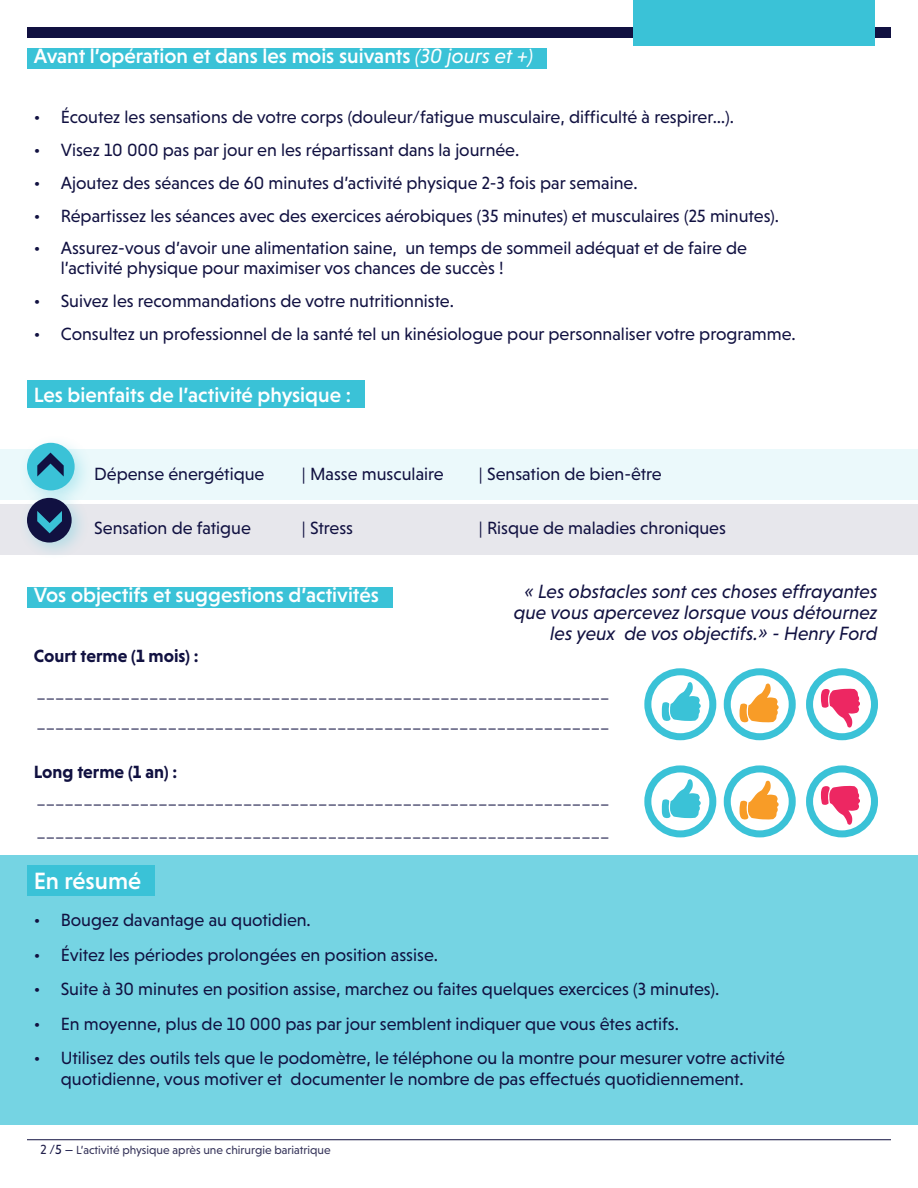
<style>
.page{position:relative;width:918px;height:1188px;background:#fff}
.page>*{position:absolute;margin:0;border:0;box-sizing:border-box;transform-origin:0 0}
.t1{font:500 24px "Niveau Grotesk";color:#fff}
.t2{font:500 21px "Niveau Grotesk";color:#fff}
.t3{font:italic 19.5px/21px "Niveau Grotesk";color:#111141;text-align:right}
.t4{font:18px/19.5px "Niveau Grotesk";color:#111141}
.t5{font:700 18px "Niveau Grotesk";color:#111141}
.t6{font:12px "Niveau Grotesk";color:#353359}
.s1{font-weight:400;font-style:italic}
.s2{font-size:13.5px;color:#24224c}
.s3{font-size:13.5px;color:#111141}
.s4{color:#111141}
</style>
<div class="page">
<hr style="left:27px;top:1139px;width:864px;height:1px;background:#111141">
<div style="left:0;top:504px;width:918px;height:51px;background:#e7e7ec"></div>
<div style="left:0;top:449px;width:918px;height:51px;background:#ebf9fb"></div>
<div style="left:0;top:855px;width:918px;height:270px;background:#75d4e3"></div>
<div style="left:27px;top:27px;width:864px;height:11px;background:#111141"></div>
<div style="left:633px;top:0;width:242px;height:46px;background:#3ac2d7"></div>
<div style="left:27px;top:48px;width:520px;height:21px;background:#3ac2d7"></div>
<div style="left:27px;top:380px;width:338px;height:28px;background:#3ac2d7"></div>
<div style="left:18px;top:434px;width:76px;height:76px;background:#3ac2d7;opacity:.3"></div>
<div style="left:27px;top:443px;width:48px;height:47px;background:#3ac2d7;border-radius:50%"></div>
<svg style="left:37px;top:453px;width:27px;height:24px"></svg>
<div style="left:19px;top:489px;width:70px;height:71px;background:#3ac2d7;opacity:.3"></div>
<div style="left:27px;top:498px;width:45px;height:45px;background:#111141;border-radius:50%"></div>
<svg style="left:37px;top:511px;width:25px;height:22px"></svg>
<div style="left:27px;top:865px;width:128px;height:30px;background:#3ac2d7"></div>
<div style="left:27px;top:587px;width:365px;height:21px;background:#3ac2d7"></div>
<svg style="left:648px;top:672px;width:65px;height:65px"></svg>
<svg style="left:662px;top:682px;width:39px;height:39px"></svg>
<div style="left:644px;top:668px;width:72px;height:72px;border:7px solid #3ac2d7;border-radius:50%"></div>
<svg style="left:727px;top:672px;width:65px;height:65px"></svg>
<svg style="left:739px;top:683px;width:40px;height:39px"></svg>
<div style="left:724px;top:668px;width:72px;height:72px;border:7px solid #3ac2d7;border-radius:50%"></div>
<svg style="left:810px;top:672px;width:65px;height:65px"></svg>
<svg style="left:821px;top:689px;width:39px;height:39px"></svg>
<div style="left:806px;top:668px;width:72px;height:72px;border:7px solid #3ac2d7;border-radius:50%"></div>
<svg style="left:648px;top:769px;width:65px;height:65px"></svg>
<svg style="left:662px;top:779px;width:39px;height:39px"></svg>
<div style="left:644px;top:765px;width:72px;height:72px;border:7px solid #3ac2d7;border-radius:50%"></div>
<svg style="left:727px;top:769px;width:65px;height:65px"></svg>
<svg style="left:739px;top:780px;width:40px;height:40px"></svg>
<div style="left:724px;top:765px;width:72px;height:72px;border:7px solid #3ac2d7;border-radius:50%"></div>
<svg style="left:810px;top:769px;width:65px;height:65px"></svg>
<svg style="left:821px;top:786px;width:39px;height:39px"></svg>
<div style="left:806px;top:765px;width:72px;height:72px;border:7px solid #3ac2d7;border-radius:50%"></div>
<p class="t2" style="left:34px;top:44px;width:501px">Avant l’opération et dans les mois suivants <span class="s1">(30 jours et +)</span></p>
<p class="t4" style="left:34px;top:107px;width:702px">• Écoutez les sensations de votre corps (douleur/fatigue musculaire, difficulté à respirer…).</p>
<p class="t4" style="left:34px;top:140px;width:487px">• Visez 10 000 pas par jour en les répartissant dans la journée.</p>
<p class="t4" style="left:34px;top:173px;width:605px">• Ajoutez des séances de 60 minutes d’activité physique 2-3 fois par semaine.</p>
<p class="t4" style="left:34px;top:206px;width:747px">• Répartissez les séances avec des exercices aérobiques (35 minutes) et musculaires (25 minutes).</p>
<p class="t4" style="left:61px;top:239px;width:688px;text-indent:-27px">• Assurez-vous d’avoir une alimentation saine, un temps de sommeil adéquat et de faire de l’activité physique pour maximiser vos chances de succès !</p>
<p class="t4" style="left:34px;top:291px;width:422px">• Suivez les recommandations de votre nutritionniste.</p>
<p class="t4" style="left:34px;top:324px;width:764px">• Consultez un professionnel de la santé tel un kinésiologue pour personnaliser votre programme.</p>
<p class="t2" style="left:34px;top:383px;width:319px">Les bienfaits de l’activité physique :</p>
<p class="t4" style="left:94px;top:464px;width:172px">Dépense énergétique</p>
<p class="t4" style="left:302px;top:464px;width:143px">| Masse musculaire</p>
<p class="t4" style="left:479px;top:464px;width:184px">| Sensation de bien-être</p>
<p class="t4" style="left:94px;top:518px;width:158px">Sensation de fatigue</p>
<p class="t4" style="left:302px;top:518px;width:53px">| Stress</p>
<p class="t4" style="left:479px;top:518px;width:249px">| Risque de maladies chroniques</p>
<p class="t2" style="left:34px;top:583px;width:347px">Vos objectifs et suggestions d’activités</p>
<p class="t3" style="left:514px;top:581px;width:365px">« Les obstacles sont ces choses effrayantes que vous apercevez lorsque vous détournez les yeux de vos objectifs.» - Henry Ford</p>
<p class="t5" style="left:34px;top:645px;width:167px">Court terme (1 mois) :</p>
<p class="t4" style="left:36px;top:677px;width:575px;line-height:30px">_____________________________________________________________ _____________________________________________________________</p>
<p class="t5" style="left:34px;top:761px;width:145px">Long terme (1 an) :</p>
<p class="t4" style="left:36px;top:781px;width:575px;line-height:33px">_____________________________________________________________ _____________________________________________________________</p>
<h1 class="t1" style="left:34px;top:868px;width:109px">En résumé</h1>
<p class="t4" style="left:34px;top:910px;width:279px">• Bougez davantage au quotidien.</p>
<p class="t4" style="left:34px;top:945px;width:406px">• Évitez les périodes prolongées en position assise.</p>
<p class="t4" style="left:34px;top:979px;width:687px">• Suite à 30 minutes en position assise, marchez ou faites quelques exercices (3 minutes).</p>
<p class="t4" style="left:34px;top:1014px;width:647px">• En moyenne, plus de 10 000 pas par jour semblent indiquer que vous êtes actifs.</p>
<p class="t4" style="left:61px;top:1048px;width:726px;line-height:21px;text-indent:-27px">• Utilisez des outils tels que le podomètre, le téléphone ou la montre pour mesurer votre activité quotidienne, vous motiver et documenter le nombre de pas effectués quotidiennement.</p>
<p class="t6" style="left:40px;top:1143px;width:292px"><span class="s2">2</span> <span class="s3">/5</span> <span class="s4">—</span> L’activité physique après une chirurgie bariatrique</p>
</div>
